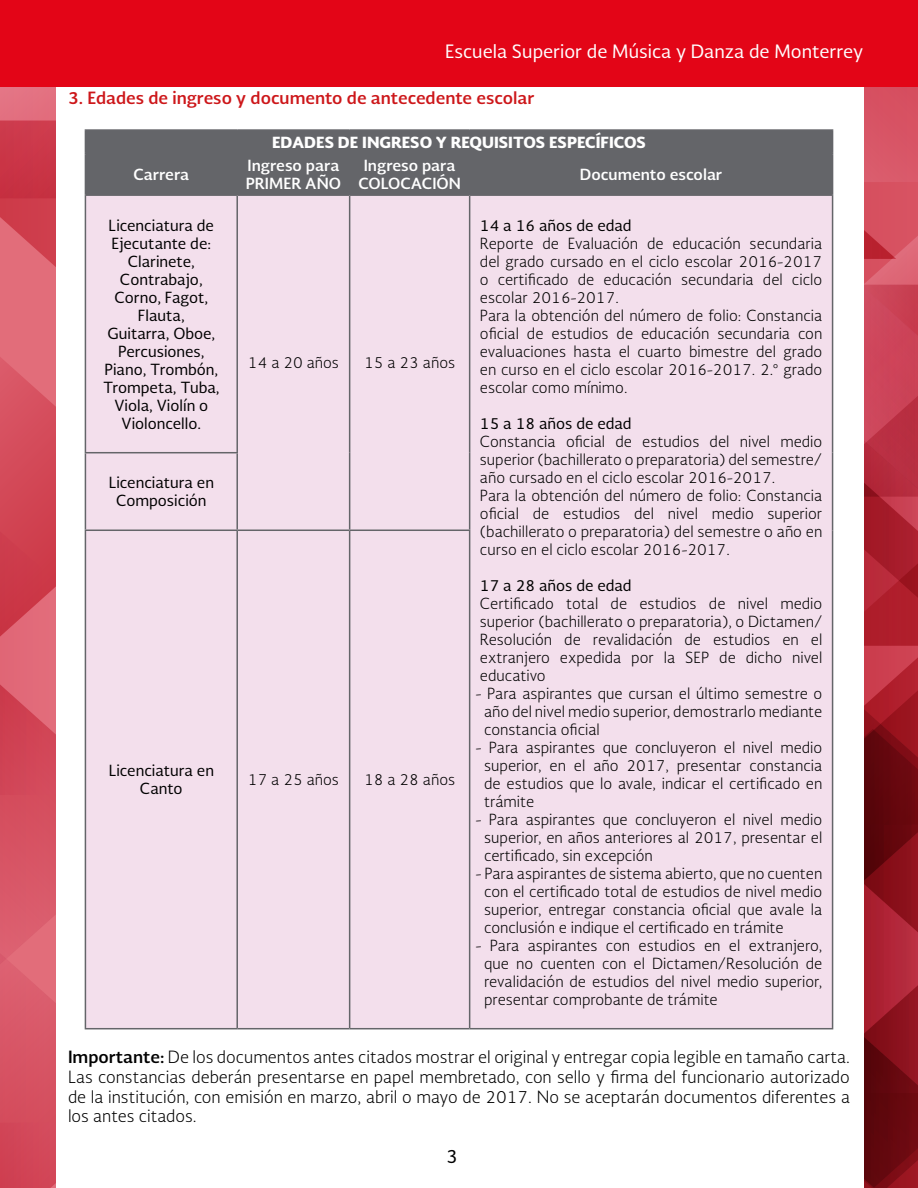
<style>
.page{position:relative;width:918px;height:1188px;background:#fff}
.page>*{position:absolute;margin:0;border:0;box-sizing:border-box;transform-origin:0 0}
.t1{font:18px "Soberana Sans";color:#fff}
.t2{font:18px "Soberana Sans";color:#000}
.t3{font:300 16.5px/19.8px "Soberana Sans";color:#000;text-align:justify}
.t4{font:700 16.5px "Soberana Sans";color:#cd171a}
.t5{font:300 15px/18px "Soberana Sans";color:#000;text-align:justify}
.t6{font:15px/18px "Soberana Sans";color:#000;text-align:center}
.t7{font:700 15px/18px "Soberana Sans";color:#fff}
.t8{font:900 15px "Soberana Sans";color:#fff}
.s1{font-weight:700}
</style>
<div class="page">
<svg style="left:0;top:795px;width:56px;height:154px;background:#d85767"></svg>
<svg style="left:0;top:419px;width:56px;height:109px;background:#d24857"></svg>
<svg style="left:0;top:528px;width:56px;height:267px;background:#d54f5e"></svg>
<svg style="left:0;top:949px;width:56px;height:239px;background:#d75464"></svg>
<svg style="left:900px;top:220px;width:18px;height:160px;background:#d04c5e"></svg>
<div style="left:900px;top:87px;width:18px;height:120px;background:#d85363"></div>
<svg style="left:0;top:87px;width:900px;height:296px;background:#d65363"></svg>
<svg style="left:863px;top:380px;width:55px;height:808px"></svg>
<div style="left:0;top:0;width:918px;height:87px;background:#e30517"></div>
<div style="left:56px;top:87px;width:807px;height:1101px;background:#fff"></div>
<div style="left:86px;top:131px;width:746px;height:63px;background:#646569"></div>
<div style="left:86px;top:196px;width:746px;height:832px;background:#f3dfec"></div>
<hr style="left:85px;top:129px;width:152px;height:2px;background:#646569">
<svg style="left:85px;top:131px;width:1px;height:22px"></svg>
<hr style="left:237px;top:129px;width:113px;height:2px;background:#646569">
<hr style="left:350px;top:129px;width:120px;height:2px;background:#646569">
<hr style="left:470px;top:129px;width:363px;height:2px;background:#646569">
<svg style="left:832px;top:131px;width:1px;height:22px"></svg>
<hr style="left:85px;top:153px;width:152px;height:1px;background:#646569">
<hr style="left:85px;top:154px;width:1px;height:40px;background:#646569">
<hr style="left:237px;top:153px;width:113px;height:1px;background:#646569">
<hr style="left:236px;top:154px;width:2px;height:40px;background:#646569">
<hr style="left:350px;top:153px;width:120px;height:1px;background:#646569">
<hr style="left:349px;top:154px;width:1px;height:40px;background:#646569">
<hr style="left:470px;top:153px;width:363px;height:1px;background:#646569">
<hr style="left:469px;top:154px;width:1px;height:40px;background:#646569">
<hr style="left:832px;top:154px;width:1px;height:40px;background:#646569">
<hr style="left:85px;top:194px;width:152px;height:2px;background:#646569">
<hr style="left:85px;top:196px;width:1px;height:256px;background:#646569">
<hr style="left:237px;top:194px;width:113px;height:2px;background:#646569">
<hr style="left:236px;top:196px;width:2px;height:256px;background:#646569">
<hr style="left:350px;top:194px;width:120px;height:2px;background:#646569">
<hr style="left:349px;top:196px;width:1px;height:257px;background:#646569">
<hr style="left:349px;top:453px;width:1px;height:77px;background:#646569">
<hr style="left:470px;top:194px;width:363px;height:2px;background:#646569">
<hr style="left:469px;top:196px;width:1px;height:257px;background:#646569">
<hr style="left:832px;top:196px;width:1px;height:257px;background:#646569">
<hr style="left:469px;top:453px;width:1px;height:77px;background:#646569">
<hr style="left:832px;top:453px;width:1px;height:77px;background:#646569">
<hr style="left:832px;top:530px;width:1px;height:498px;background:#646569">
<hr style="left:470px;top:1028px;width:363px;height:1px;background:#646569">
<hr style="left:85px;top:452px;width:153px;height:1px;background:#646569">
<hr style="left:85px;top:453px;width:1px;height:77px;background:#646569">
<hr style="left:236px;top:453px;width:2px;height:77px;background:#646569">
<hr style="left:85px;top:530px;width:152px;height:1px;background:#646569">
<hr style="left:85px;top:531px;width:1px;height:497px;background:#646569">
<hr style="left:237px;top:530px;width:113px;height:1px;background:#646569">
<hr style="left:236px;top:531px;width:2px;height:497px;background:#646569">
<hr style="left:350px;top:530px;width:120px;height:1px;background:#646569">
<hr style="left:349px;top:531px;width:1px;height:497px;background:#646569">
<hr style="left:469px;top:531px;width:1px;height:497px;background:#646569">
<hr style="left:85px;top:1028px;width:152px;height:1px;background:#646569">
<hr style="left:237px;top:1028px;width:113px;height:1px;background:#646569">
<hr style="left:350px;top:1028px;width:120px;height:1px;background:#646569">
<p class="t1" style="left:445px;top:40px;width:420px">Escuela Superior de Música y Danza de Monterrey</p>
<p class="t4" style="left:68px;top:86px;width:468px">3. Edades de ingreso y documento de antecedente escolar</p>
<p class="t8" style="left:272px;top:131px;width:375px">EDADES DE INGRESO Y REQUISITOS ESPECÍFICOS</p>
<p class="t7" style="left:133px;top:165px;width:57px">Carrera</p>
<p class="t7" style="left:246px;top:156px;width:97px">Ingreso para<br>PRIMER AÑO</p>
<p class="t7" style="left:358px;top:156px;width:104px;text-align:center">Ingreso para<br>COLOCACIÓN</p>
<p class="t7" style="left:580px;top:165px;width:144px">Documento escolar</p>
<p class="t6" style="left:103px;top:216px;width:118px">Licenciatura de<br>Ejecutante de:<br>Clarinete,<br>Contrabajo,<br>Corno, Fagot,<br>Flauta,<br>Guitarra, Oboe,<br>Percusiones,<br>Piano, Trombón,<br>Trompeta, Tuba,<br>Viola, Violín o<br>Violoncello.</p>
<p class="t6" style="left:480px;top:216px;width:153px">14 a 16 años de edad</p>
<p class="t5" style="left:480px;top:234px;width:344px;text-align:left">Reporte de Evaluación de educación secundaria del grado cursado en el ciclo escolar 2016-2017 o certificado de educación secundaria del ciclo escolar 2016-2017.<br>Para la obtención del número de folio: Constancia oficial de estudios de educación secundaria con evaluaciones hasta el cuarto bimestre del grado en curso en el ciclo escolar 2016-2017. 2.° grado escolar como mínimo.</p>
<p class="t6" style="left:480px;top:414px;width:153px">15 a 18 años de edad</p>
<p class="t5" style="left:480px;top:432px;width:344px;text-align:left">Constancia oficial de estudios del nivel medio superior (bachillerato o preparatoria) del semestre/ año cursado en el ciclo escolar 2016-2017.<br>Para la obtención del número de folio: Constancia oficial de estudios del nivel medio superior (bachillerato o preparatoria) del semestre o año en curso en el ciclo escolar 2016-2017.</p>
<p class="t6" style="left:480px;top:576px;width:153px">17 a 28 años de edad</p>
<p class="t5" style="left:480px;top:594px;width:344px">Certificado total de estudios de nivel medio superior (bachillerato o preparatoria), o Dictamen/ Resolución de revalidación de estudios en el extranjero expedida por la SEP de dicho nivel educativo</p>
<p class="t5" style="left:484px;top:684px;width:340px;text-indent:-9px">- Para aspirantes que cursan el último semestre o año del nivel medio superior, demostrarlo mediante constancia oficial</p>
<p class="t5" style="left:484px;top:738px;width:340px;text-indent:-9px">- Para aspirantes que concluyeron el nivel medio superior, en el año 2017, presentar constancia de estudios que lo avale, indicar el certificado en trámite</p>
<p class="t5" style="left:484px;top:810px;width:340px;text-indent:-9px">- Para aspirantes que concluyeron el nivel medio superior, en años anteriores al 2017, presentar el certificado, sin excepción</p>
<p class="t5" style="left:484px;top:864px;width:340px;text-indent:-9px">- Para aspirantes de sistema abierto, que no cuenten con el certificado total de estudios de nivel medio superior, entregar constancia oficial que avale la conclusión e indique el certificado en trámite</p>
<p class="t5" style="left:484px;top:936px;width:340px;text-indent:-9px">- Para aspirantes con estudios en el extranjero, que no cuenten con el Dictamen/Resolución de revalidación de estudios del nivel medio superior, presentar comprobante de trámite</p>
<p class="t5" style="left:248px;top:354px;width:93px">14 a 20 años</p>
<p class="t5" style="left:364px;top:354px;width:93px">15 a 23 años</p>
<p class="t6" style="left:109px;top:473px;width:107px">Licenciatura en<br>Composición</p>
<p class="t6" style="left:109px;top:761px;width:107px">Licenciatura en<br>Canto</p>
<p class="t5" style="left:248px;top:770px;width:93px">17 a 25 años</p>
<p class="t5" style="left:364px;top:770px;width:93px">18 a 28 años</p>
<p class="t3" style="left:68px;top:1047px;width:783px"><span class="s1">Importante:</span> De los documentos antes citados mostrar el original y entregar copia legible en tamaño carta.<br>Las constancias deberán presentarse en papel membretado, con sello y firma del funcionario autorizado de la institución, con emisión en marzo, abril o mayo de 2017. No se aceptarán documentos diferentes a los antes citados.</p>
<p class="t2" style="left:446px;top:1144px;width:13px">3</p>
</div>
